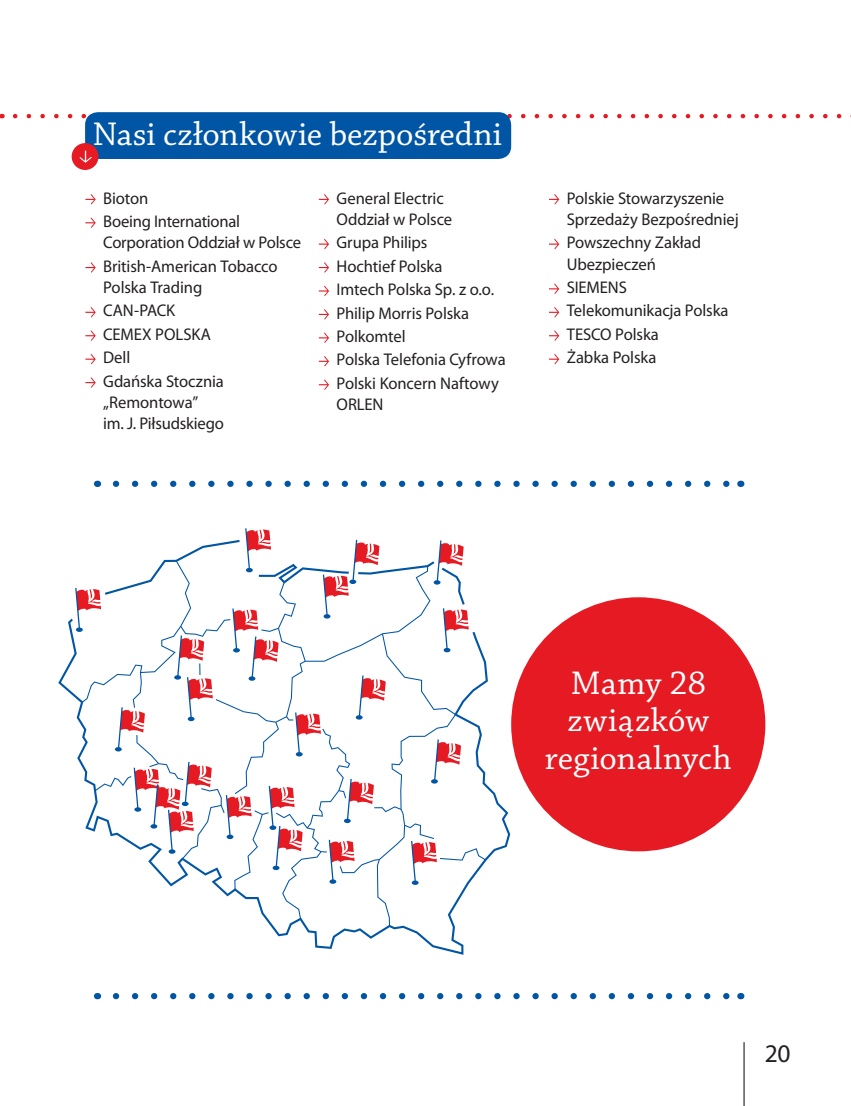
<style>
.page{position:relative;width:851px;height:1106px;background:#fff}
.page>*{position:absolute;margin:0;border:0;box-sizing:border-box;transform-origin:0 0}
.tyt_apla{font:34.5px/37.5px "Chaparral Pro";color:#fff;text-align:center}
.t1{font:25.5px "Myriad Pro";color:#231f20}
.bulet{font:16.95px/21.3px "Myriad Pro";letter-spacing:-.01em;color:#231f20}
</style>
<div class="page">
<svg style="left:15px;top:114px;width:836px;height:4px"></svg>
<div style="left:85px;top:112px;width:426px;height:47px;background:#0155a5;border-radius:13px"></div>
<div style="left:72px;top:143px;width:26px;height:27px;background:#e51a23;border-radius:50%"></div>
<svg style="left:79px;top:151px;width:13px;height:12px"></svg>
<hr style="left:743px;top:1042px;width:1px;height:64px;background:#231f20">
<svg style="left:85px;top:194px;width:11px;height:10px"></svg>
<svg style="left:85px;top:217px;width:11px;height:11px"></svg>
<svg style="left:85px;top:262px;width:11px;height:11px"></svg>
<svg style="left:85px;top:307px;width:11px;height:10px"></svg>
<svg style="left:85px;top:330px;width:11px;height:11px"></svg>
<svg style="left:85px;top:354px;width:11px;height:10px"></svg>
<svg style="left:85px;top:377px;width:11px;height:11px"></svg>
<svg style="left:319px;top:194px;width:10px;height:10px"></svg>
<svg style="left:319px;top:239px;width:10px;height:10px"></svg>
<svg style="left:319px;top:262px;width:10px;height:11px"></svg>
<svg style="left:319px;top:286px;width:10px;height:10px"></svg>
<svg style="left:319px;top:309px;width:10px;height:10px"></svg>
<svg style="left:319px;top:332px;width:10px;height:11px"></svg>
<svg style="left:319px;top:356px;width:10px;height:10px"></svg>
<svg style="left:319px;top:379px;width:10px;height:11px"></svg>
<svg style="left:549px;top:194px;width:10px;height:10px"></svg>
<svg style="left:549px;top:239px;width:10px;height:10px"></svg>
<svg style="left:549px;top:283px;width:10px;height:11px"></svg>
<svg style="left:549px;top:307px;width:10px;height:10px"></svg>
<svg style="left:549px;top:330px;width:10px;height:11px"></svg>
<svg style="left:549px;top:354px;width:10px;height:10px"></svg>
<svg style="left:116px;top:993px;width:614px;height:6px"></svg>
<svg style="left:116px;top:480px;width:614px;height:7px"></svg>
<div style="left:511px;top:597px;width:254px;height:254px;background:#e51a23;border-radius:50%"></div>
<svg style="left:58px;top:618px;width:452px;height:336px"></svg>
<svg style="left:75px;top:528px;width:410px;height:398px"></svg>
<p class="tyt_apla" style="left:93px;top:116px;width:411px">Nasi członkowie bezpośredni</p>
<p class="bulet" style="left:103px;top:187px;width:47px">Bioton</p>
<p class="bulet" style="left:103px;top:210px;width:199px">Boeing International<br>Corporation Oddział w Polsce</p>
<p class="bulet" style="left:103px;top:255px;width:176px">British-American Tobacco<br>Polska Trading</p>
<p class="bulet" style="left:103px;top:300px;width:74px">CAN-PACK</p>
<p class="bulet" style="left:103px;top:323px;width:109px">CEMEX POLSKA</p>
<p class="bulet" style="left:103px;top:347px;width:29px">Dell</p>
<p class="bulet" style="left:103px;top:370px;width:122px">Gdańska Stocznia „Remontowa”<br>im. J. Piłsudskiego</p>
<p class="bulet" style="left:336px;top:187px;width:117px">General Electric<br>Oddział w Polsce</p>
<p class="bulet" style="left:336px;top:232px;width:92px">Grupa Philips</p>
<p class="bulet" style="left:336px;top:255px;width:107px">Hochtief Polska</p>
<p class="bulet" style="left:336px;top:278px;width:159px">Imtech Polska Sp. z o.o.</p>
<p class="bulet" style="left:336px;top:302px;width:134px">Philip Morris Polska</p>
<p class="bulet" style="left:336px;top:325px;width:71px">Polkomtel</p>
<p class="bulet" style="left:336px;top:349px;width:171px">Polska Telefonia Cyfrowa</p>
<p class="bulet" style="left:336px;top:372px;width:164px">Polski Koncern Naftowy<br>ORLEN</p>
<p class="bulet" style="left:566px;top:187px;width:173px">Polskie Stowarzyszenie<br>Sprzedaży Bezpośredniej</p>
<p class="bulet" style="left:566px;top:232px;width:136px">Powszechny Zakład<br>Ubezpieczeń</p>
<p class="bulet" style="left:566px;top:276px;width:62px">SIEMENS</p>
<p class="bulet" style="left:566px;top:300px;width:163px">Telekomunikacja Polska</p>
<p class="bulet" style="left:566px;top:323px;width:94px">TESCO Polska</p>
<p class="bulet" style="left:566px;top:347px;width:91px">Żabka Polska</p>
<p class="tyt_apla" style="left:545px;top:665px;width:188px">Mamy 28 związków regionalnych</p>
<p class="t1" style="left:764px;top:1038px;width:27px">20</p>
</div>
